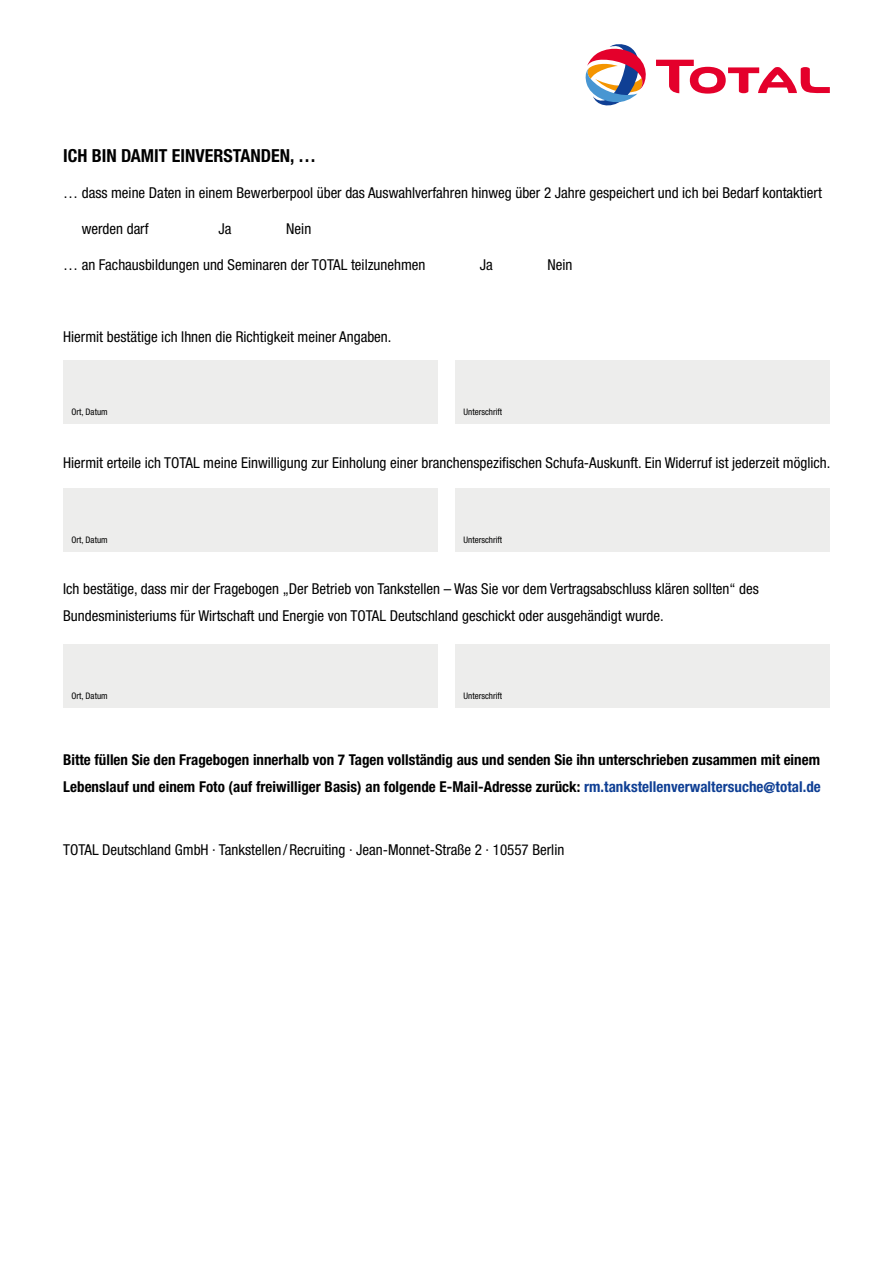
<style>
.page{position:relative;width:893px;height:1263px;background:#fff}
.page>*{position:absolute;margin:0;border:0;box-sizing:border-box;transform-origin:0 0}
.t1{font:700 condensed 18px "Helvetica Neue LT Std";color:#000}
.t2{font:condensed 15px/27px "Helvetica Neue LT Std";color:#000}
.t3{font:700 condensed 15px/27px "Helvetica Neue LT Std";letter-spacing:.005em;color:#000}
.t4{font:condensed 9px "Helvetica Neue LT Std";color:#000}
.s1{color:#0f3f94}
</style>
<div class="page">
<div style="left:63px;top:360px;width:375px;height:63px;background:#ededec"></div>
<div style="left:63px;top:488px;width:375px;height:63px;background:#ededec"></div>
<div style="left:455px;top:360px;width:375px;height:63px;background:#ededec"></div>
<div style="left:455px;top:488px;width:375px;height:63px;background:#ededec"></div>
<div style="left:63px;top:645px;width:375px;height:63px;background:#ededec"></div>
<div style="left:455px;top:645px;width:375px;height:63px;background:#ededec"></div>
<svg style="left:656px;top:60px;width:174px;height:34px"></svg>
<svg style="left:586px;top:44px;width:60px;height:61px"></svg>
<p class="t1" style="left:63px;top:145px;width:254px">ICH BIN DAMIT EINVERSTANDEN, …</p>
<p class="t2" style="left:63px;top:179px;width:760px">… dass meine Daten in einem Bewerberpool über das Auswahlverfahren hinweg über 2 Jahre gespeichert und ich bei Bedarf kontaktiert</p>
<p class="t2" style="left:82px;top:215px;width:68px">werden darf</p>
<p class="t2" style="left:218px;top:215px;width:15px">Ja</p>
<p class="t2" style="left:286px;top:215px;width:27px">Nein</p>
<p class="t2" style="left:63px;top:251px;width:364px">… an Fachausbildungen und Seminaren der TOTAL teilzunehmen</p>
<p class="t2" style="left:480px;top:251px;width:15px">Ja</p>
<p class="t2" style="left:548px;top:251px;width:27px">Nein</p>
<p class="t2" style="left:63px;top:323px;width:330px">Hiermit bestätige ich Ihnen die Richtigkeit meiner Angaben.</p>
<p class="t4" style="left:72px;top:406px;width:38px">Ort, Datum</p>
<p class="t4" style="left:463px;top:406px;width:40px">Unterschrift</p>
<p class="t2" style="left:63px;top:449px;width:769px">Hiermit erteile ich TOTAL meine Einwilligung zur Einholung einer branchenspezifischen Schufa-Auskunft. Ein Widerruf ist jederzeit möglich.</p>
<p class="t4" style="left:72px;top:534px;width:38px">Ort, Datum</p>
<p class="t4" style="left:463px;top:534px;width:40px">Unterschrift</p>
<p class="t2" style="left:63px;top:575px;width:697px">Ich bestätige, dass mir der Fragebogen „Der Betrieb von Tankstellen – Was Sie vor dem Vertragsabschluss klären sollten“ des<br>Bundesministeriums für Wirtschaft und Energie von TOTAL Deutschland geschickt oder ausgehändigt wurde.</p>
<p class="t4" style="left:72px;top:691px;width:38px">Ort, Datum</p>
<p class="t4" style="left:463px;top:691px;width:40px">Unterschrift</p>
<p class="t3" style="left:63px;top:746px;width:759px">Bitte füllen Sie den Fragebogen innerhalb von 7 Tagen vollständig aus und senden Sie ihn unterschrieben zusammen mit einem<br>Lebenslauf und einem Foto (auf freiwilliger Basis) an folgende E-Mail-Adresse zurück: <span class="s1">rm.tankstellenverwaltersuche@total.de</span></p>
<p class="t2" style="left:63px;top:836px;width:503px">TOTAL Deutschland GmbH · Tankstellen /Recruiting · Jean-Monnet-Straße 2 · 10557 Berlin</p>
</div>
